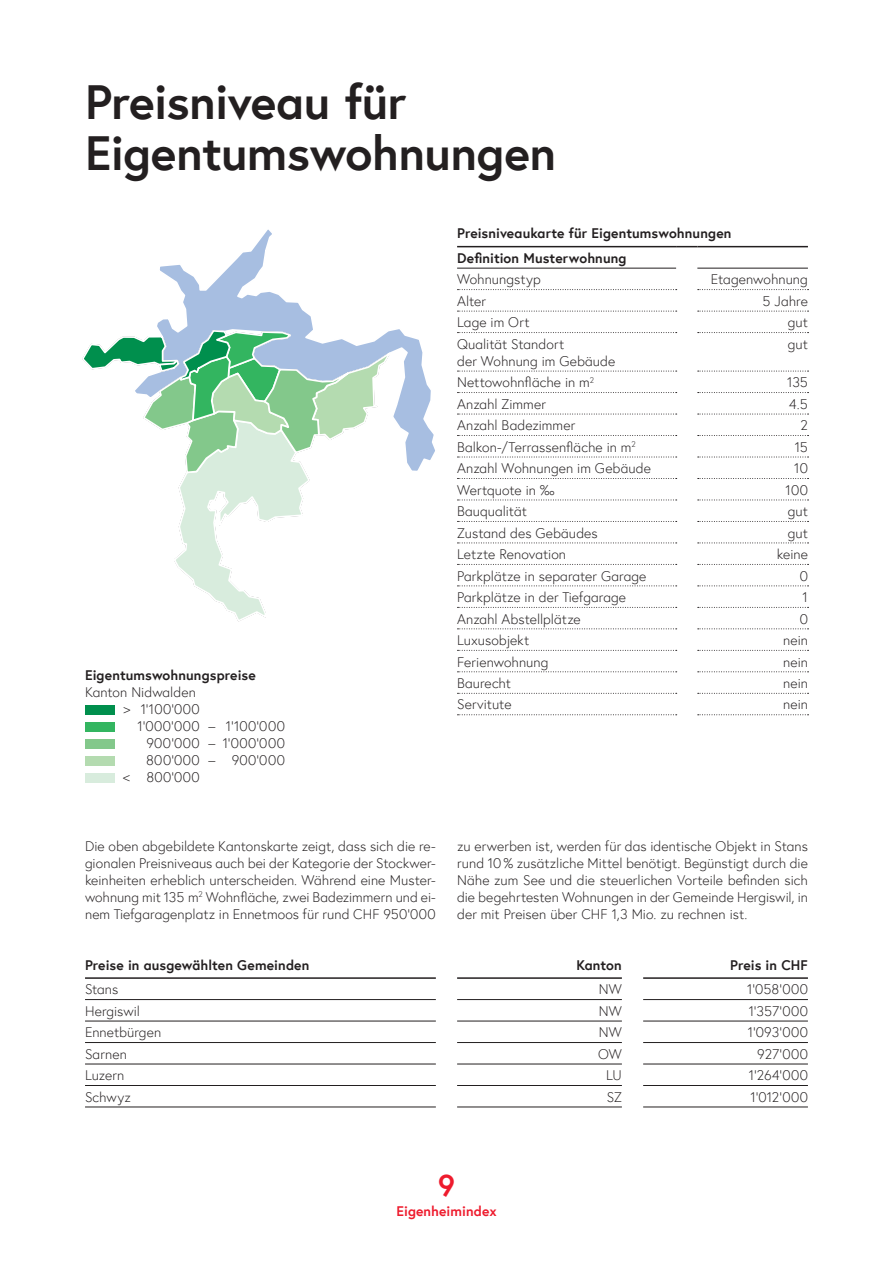
<style>
.page{position:relative;width:893px;height:1263px;background:#fff}
.page>*{position:absolute;margin:0;border:0;box-sizing:border-box;transform-origin:0 0}
.t1{font:48px/51px "Europa Bold Alt";letter-spacing:-.01em;color:#231f20}
.t2{font:30px "Europa Bold Alt";color:#ee1b2d}
.t3{font:13.8px/17px "Europa Light Alt";letter-spacing:.005em;color:#231f20;text-align:justify}
.t4{font:13.8px/24.6px "Europa Bold Alt";letter-spacing:.005em;color:#231f20}
.t5{font:13.8px "Europa Light Alt";letter-spacing:.035em;color:#231f20}
.t6{font:13.8px "Europa Bold Alt";letter-spacing:.005em;color:#ee1b2d}
</style>
<div class="page">
<svg style="left:157px;top:229px;width:278px;height:242px"></svg>
<svg style="left:82px;top:329px;width:312px;height:293px"></svg>
<hr style="left:457px;top:977px;width:165px;height:2px;background:#231f20">
<hr style="left:643px;top:999px;width:165px;height:1px;background:#231f20">
<hr style="left:85px;top:977px;width:351px;height:2px;background:#231f20">
<hr style="left:85px;top:999px;width:351px;height:1px;background:#231f20">
<hr style="left:85px;top:1021px;width:351px;height:1px;background:#231f20">
<hr style="left:85px;top:1042px;width:351px;height:1px;background:#231f20">
<hr style="left:85px;top:1064px;width:351px;height:1px;background:#231f20">
<hr style="left:85px;top:1085px;width:351px;height:1px;background:#231f20">
<hr style="left:85px;top:1107px;width:351px;height:1px;background:#231f20">
<hr style="left:457px;top:999px;width:165px;height:1px;background:#231f20">
<hr style="left:457px;top:1021px;width:165px;height:1px;background:#231f20">
<hr style="left:457px;top:1042px;width:165px;height:1px;background:#231f20">
<hr style="left:457px;top:1064px;width:165px;height:1px;background:#231f20">
<hr style="left:457px;top:1085px;width:165px;height:1px;background:#231f20">
<hr style="left:457px;top:1107px;width:165px;height:1px;background:#231f20">
<hr style="left:643px;top:1042px;width:165px;height:1px;background:#231f20">
<hr style="left:643px;top:1064px;width:165px;height:1px;background:#231f20">
<hr style="left:643px;top:1085px;width:165px;height:1px;background:#231f20">
<hr style="left:643px;top:1107px;width:165px;height:1px;background:#231f20">
<hr style="left:643px;top:977px;width:165px;height:2px;background:#231f20">
<hr style="left:643px;top:1021px;width:165px;height:1px;background:#231f20">
<hr style="left:457px;top:246px;width:219px;height:1px;background:#231f20">
<svg style="left:676px;top:246px;width:21px;height:1px"></svg>
<hr style="left:697px;top:246px;width:111px;height:1px;background:#231f20">
<hr style="left:457px;top:268px;width:219px;height:1px;background:#231f20">
<hr style="left:697px;top:268px;width:111px;height:1px;background:#231f20">
<svg style="left:457px;top:289px;width:220px;height:1px"></svg>
<svg style="left:457px;top:311px;width:220px;height:1px"></svg>
<svg style="left:457px;top:332px;width:220px;height:1px"></svg>
<svg style="left:457px;top:371px;width:220px;height:1px"></svg>
<svg style="left:457px;top:392px;width:220px;height:1px"></svg>
<svg style="left:457px;top:414px;width:220px;height:1px"></svg>
<svg style="left:457px;top:435px;width:220px;height:1px"></svg>
<svg style="left:457px;top:457px;width:220px;height:1px"></svg>
<svg style="left:457px;top:478px;width:220px;height:1px"></svg>
<svg style="left:457px;top:500px;width:220px;height:1px"></svg>
<svg style="left:457px;top:521px;width:220px;height:1px"></svg>
<svg style="left:457px;top:542px;width:220px;height:1px"></svg>
<svg style="left:457px;top:564px;width:220px;height:1px"></svg>
<svg style="left:457px;top:585px;width:220px;height:1px"></svg>
<svg style="left:457px;top:607px;width:220px;height:1px"></svg>
<svg style="left:457px;top:628px;width:220px;height:1px"></svg>
<svg style="left:457px;top:650px;width:220px;height:1px"></svg>
<svg style="left:457px;top:671px;width:220px;height:1px"></svg>
<svg style="left:457px;top:693px;width:220px;height:1px"></svg>
<svg style="left:457px;top:714px;width:220px;height:1px"></svg>
<svg style="left:698px;top:289px;width:110px;height:1px"></svg>
<svg style="left:698px;top:311px;width:110px;height:1px"></svg>
<svg style="left:698px;top:332px;width:110px;height:1px"></svg>
<svg style="left:698px;top:371px;width:110px;height:1px"></svg>
<svg style="left:698px;top:392px;width:110px;height:1px"></svg>
<svg style="left:698px;top:414px;width:110px;height:1px"></svg>
<svg style="left:698px;top:435px;width:110px;height:1px"></svg>
<svg style="left:698px;top:457px;width:110px;height:1px"></svg>
<svg style="left:698px;top:478px;width:110px;height:1px"></svg>
<svg style="left:698px;top:500px;width:110px;height:1px"></svg>
<svg style="left:698px;top:521px;width:110px;height:1px"></svg>
<svg style="left:698px;top:542px;width:110px;height:1px"></svg>
<svg style="left:698px;top:564px;width:110px;height:1px"></svg>
<svg style="left:698px;top:585px;width:110px;height:1px"></svg>
<svg style="left:698px;top:607px;width:110px;height:1px"></svg>
<svg style="left:698px;top:628px;width:110px;height:1px"></svg>
<svg style="left:698px;top:650px;width:110px;height:1px"></svg>
<svg style="left:698px;top:671px;width:110px;height:1px"></svg>
<svg style="left:698px;top:693px;width:110px;height:1px"></svg>
<svg style="left:698px;top:714px;width:110px;height:1px"></svg>
<div style="left:85px;top:705px;width:30px;height:9px;background:#008f4d"></div>
<div style="left:85px;top:722px;width:30px;height:9px;background:#33b560"></div>
<div style="left:85px;top:739px;width:30px;height:9px;background:#83c88b"></div>
<div style="left:85px;top:756px;width:30px;height:9px;background:#b4dbb0"></div>
<div style="left:85px;top:773px;width:30px;height:9px;background:#d8ecdd"></div>
<h1 class="t1" style="left:85px;top:75px;width:473px">Preisniveau für<br>Eigentumswohnungen</h1>
<p class="t4" style="left:85px;top:663px;width:172px">Eigentumswohnungspreise</p>
<p class="t3" style="left:85px;top:684px;width:112px">Kanton Nidwalden</p>
<p class="t3" style="left:123px;top:701px;width:78px">&gt; 1‘100'000</p>
<p class="t5" style="left:138px;top:718px;width:149px">1‘000'000 – 1‘100'000</p>
<p class="t5" style="left:147px;top:735px;width:140px">900'000 – 1‘000'000</p>
<p class="t5" style="left:146px;top:752px;width:140px">800'000 – 900'000</p>
<p class="t3" style="left:123px;top:769px;width:78px">&lt; 800'000</p>
<p class="t4" style="left:457px;top:221px;width:276px">Preisniveaukarte für Eigentumswohnungen<br>Definition Musterwohnung</p>
<p class="t3" style="left:457px;top:271px;width:85px">Wohnungstyp</p>
<p class="t3" style="left:711px;top:271px;width:99px">Etagenwohnung</p>
<p class="t3" style="left:457px;top:292px;width:31px">Alter</p>
<p class="t3" style="left:763px;top:292px;width:47px">5 Jahre</p>
<p class="t3" style="left:457px;top:314px;width:74px">Lage im Ort</p>
<p class="t3" style="left:788px;top:314px;width:22px">gut</p>
<p class="t3" style="left:457px;top:335px;width:160px">Qualität Standort<br>der Wohnung im Gebäude</p>
<p class="t3" style="left:788px;top:335px;width:22px">gut</p>
<p class="t3" style="left:457px;top:374px;width:139px">Nettowohnfläche in m<sup>2</sup></p>
<p class="t3" style="left:787px;top:374px;width:22px">135</p>
<p class="t3" style="left:457px;top:395px;width:90px">Anzahl Zimmer</p>
<p class="t3" style="left:789px;top:395px;width:20px">4.5</p>
<p class="t3" style="left:457px;top:417px;width:120px">Anzahl Badezimmer</p>
<p class="t3" style="left:800px;top:417px;width:9px">2</p>
<p class="t3" style="left:457px;top:438px;width:180px">Balkon-/Terrassenfläche in m<sup>2</sup></p>
<p class="t3" style="left:795px;top:438px;width:15px">15</p>
<p class="t3" style="left:457px;top:460px;width:195px">Anzahl Wohnungen im Gebäude</p>
<p class="t3" style="left:794px;top:460px;width:15px">10</p>
<p class="t3" style="left:457px;top:481px;width:99px">Wertquote in ‰</p>
<p class="t3" style="left:786px;top:481px;width:24px">100</p>
<p class="t3" style="left:457px;top:503px;width:71px">Bauqualität</p>
<p class="t3" style="left:788px;top:503px;width:22px">gut</p>
<p class="t3" style="left:457px;top:524px;width:142px">Zustand des Gebäudes</p>
<p class="t3" style="left:788px;top:524px;width:22px">gut</p>
<p class="t3" style="left:457px;top:546px;width:110px">Letzte Renovation</p>
<p class="t3" style="left:777px;top:546px;width:33px">keine</p>
<p class="t3" style="left:457px;top:567px;width:191px">Parkplätze in separater Garage</p>
<p class="t3" style="left:800px;top:567px;width:10px">0</p>
<p class="t3" style="left:457px;top:589px;width:171px">Parkplätze in der Tiefgarage</p>
<p class="t3" style="left:802px;top:589px;width:7px">1</p>
<p class="t3" style="left:457px;top:610px;width:125px">Anzahl Abstellplätze</p>
<p class="t3" style="left:800px;top:610px;width:10px">0</p>
<p class="t3" style="left:457px;top:631px;width:74px">Luxusobjekt</p>
<p class="t3" style="left:783px;top:631px;width:26px">nein</p>
<p class="t3" style="left:457px;top:653px;width:93px">Ferienwohnung</p>
<p class="t3" style="left:783px;top:653px;width:26px">nein</p>
<p class="t3" style="left:457px;top:674px;width:56px">Baurecht</p>
<p class="t3" style="left:783px;top:674px;width:26px">nein</p>
<p class="t3" style="left:457px;top:696px;width:56px">Servitute</p>
<p class="t3" style="left:783px;top:696px;width:26px">nein</p>
<p class="t3" style="left:85px;top:837px;width:352px">Die oben abgebildete Kantonskarte zeigt, dass sich die re&shy;gionalen Preisniveaus auch bei der Kategorie der Stockwer&shy;keinheiten erheblich unterscheiden. Während eine Muster&shy;wohnung mit 135 m<sup>2</sup> Wohnfläche, zwei Badezimmern und ei&shy;nem Tiefgaragenplatz in Ennetmoos für rund CHF 950‘000</p>
<p class="t3" style="left:457px;top:837px;width:352px">zu erwerben ist, werden für das identische Objekt in Stans rund 10% zusätzliche Mittel benötigt. Begünstigt durch die Nähe zum See und die steuerlichen Vorteile befinden sich die begehrtesten Wohnungen in der Gemeinde Hergiswil, in der mit Preisen über CHF 1,3 Mio. zu rechnen ist.</p>
<p class="t4" style="left:85px;top:952px;width:226px">Preise in ausgewählten Gemeinden</p>
<p class="t4" style="left:576px;top:952px;width:47px">Kanton</p>
<p class="t4" style="left:730px;top:952px;width:79px">Preis in CHF</p>
<p class="t3" style="left:85px;top:981px;width:35px">Stans</p>
<p class="t3" style="left:599px;top:981px;width:25px">NW</p>
<p class="t3" style="left:747px;top:981px;width:62px">1‘058‘000</p>
<p class="t3" style="left:85px;top:1002px;width:57px">Hergiswil</p>
<p class="t3" style="left:599px;top:1002px;width:25px">NW</p>
<p class="t3" style="left:749px;top:1002px;width:61px">1'357‘000</p>
<p class="t3" style="left:85px;top:1024px;width:78px">Ennetbürgen</p>
<p class="t3" style="left:599px;top:1024px;width:25px">NW</p>
<p class="t3" style="left:748px;top:1024px;width:62px">1‘093‘000</p>
<p class="t3" style="left:85px;top:1045px;width:43px">Sarnen</p>
<p class="t3" style="left:598px;top:1045px;width:25px">OW</p>
<p class="t3" style="left:757px;top:1045px;width:52px">927‘000</p>
<p class="t3" style="left:85px;top:1067px;width:41px">Luzern</p>
<p class="t3" style="left:606px;top:1067px;width:17px">LU</p>
<p class="t3" style="left:749px;top:1067px;width:61px">1‘264‘000</p>
<p class="t3" style="left:85px;top:1088px;width:47px">Schwyz</p>
<p class="t3" style="left:607px;top:1088px;width:17px">SZ</p>
<p class="t3" style="left:750px;top:1088px;width:59px">1‘012‘000</p>
<h2 class="t2" style="left:438px;top:1165px;width:18px">9</h2>
<p class="t6" style="left:397px;top:1202px;width:102px">Eigenheimindex</p>
</div>
